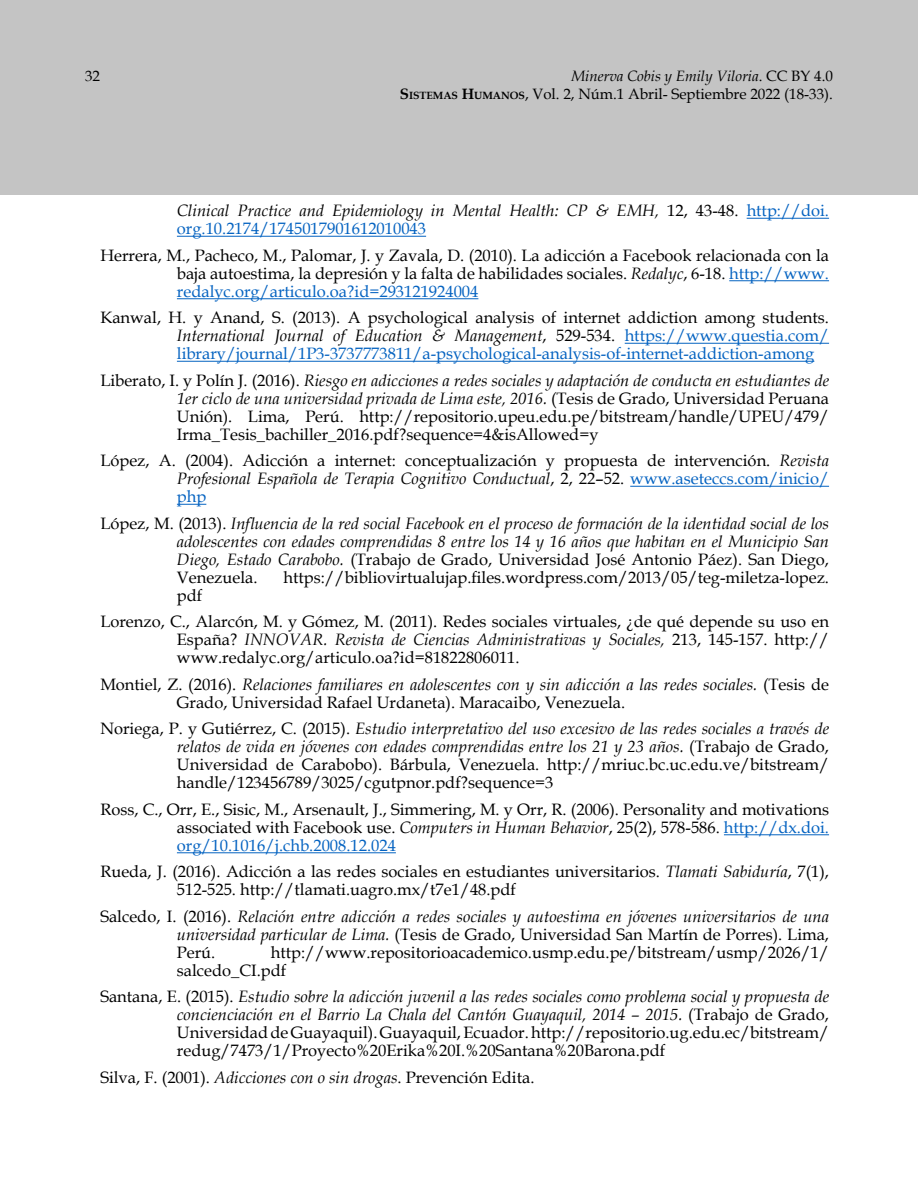
<style>
.page{position:relative;width:918px;height:1188px;background:#fff}
.page>*{position:absolute;margin:0;border:0;box-sizing:border-box;transform-origin:0 0}
.t1{font:16.5px/18px "Book Antiqua";color:#000;text-align:justify}
.t2{font:italic 16.5px/18px "Book Antiqua";color:#000;text-align:justify}
.t3{font:16.5px/18px "Book Antiqua";color:#0563c1;text-align:justify}
.t4{font:15px/18px "Book Antiqua";color:#000;text-align:right}
.s1{font-style:italic}
.s2{font-weight:700}
.s3{font-weight:700;font-size:10.5px}
.s4{font-style:normal}
.s5{font-style:normal;color:#0563c1}
.s6{color:#0563c1}
.s7{color:#000}
.s8{font-style:italic;color:#000}
</style>
<div class="page">
<div style="left:0;top:0;width:917px;height:195px;background:#c4c4c4"></div>
<hr style="left:747px;top:218px;width:82px;height:1px;background:#0563c1">
<hr style="left:177px;top:236px;width:249px;height:1px;background:#0563c1">
<hr style="left:729px;top:280px;width:100px;height:1px;background:#0563c1">
<hr style="left:177px;top:298px;width:301px;height:1px;background:#0563c1">
<hr style="left:625px;top:343px;width:204px;height:1px;background:#0563c1">
<hr style="left:177px;top:361px;width:637px;height:1px;background:#0563c1">
<hr style="left:630px;top:486px;width:199px;height:1px;background:#0563c1">
<svg style="left:177px;top:504px;width:29px;height:1px"></svg>
<hr style="left:724px;top:834px;width:105px;height:1px;background:#0563c1">
<hr style="left:177px;top:852px;width:219px;height:1px;background:#0563c1">
<p class="t4" style="left:85px;top:67px;width:16px">32</p>
<p class="t4" style="left:400px;top:67px;width:435px"><span class="s1">Minerva Cobis y Emily Viloria</span>. CC BY 4.0<br><span class="s2">S</span><span class="s3">ISTEMAS</span> <span class="s2">H</span><span class="s3">UMANOS</span>, Vol. 2, Núm.1 Abril- Septiembre 2022 (18-33).</p>
<p class="t2" style="left:177px;top:201px;width:654px">Clinical Practice and Epidemiology in Mental Health: CP &amp; EMH, <span class="s4">12, 43-48.</span> <span class="s5">http://doi. org.10.2174/1745017901612010043</span></p>
<p class="t1" style="left:177px;top:246px;width:654px;text-indent:-77px">Herrera, M., Pacheco, M., Palomar, J. y Zavala, D. (2010). La adicción a Facebook relacionada con la baja autoestima, la depresión y la falta de habilidades sociales. <span class="s1">Redalyc</span>, 6-18. <span class="s6">http://www. redalyc.org/articulo.oa?id=293121924004</span></p>
<p class="t3" style="left:177px;top:308px;width:654px;text-indent:-77px"><span class="s7">Kanwal, H. y Anand, S. (2013). A psychological analysis of internet addiction among students.<br></span><span class="s8">International Journal of Education &amp; Management</span><span class="s7">, 529-534.</span> https://www.questia.com/ library/journal/1P3-3737773811/a-psychological-analysis-of-internet-addiction-among</p>
<p class="t1" style="left:177px;top:371px;width:654px;text-indent:-77px">Liberato, I. y Polín J. (2016). <span class="s1">Riesgo en adicciones a redes sociales y adaptación de conducta en estudiantes de 1er ciclo de una universidad privada de Lima este, 2016.</span> (Tesis de Grado, Universidad Peruana Unión). Lima, Perú. http://repositorio.upeu.edu.pe/bitstream/handle/UPEU/479/ Irma_Tesis_bachiller_2016.pdf?sequence=4&amp;isAllowed=y</p>
<p class="t1" style="left:177px;top:451px;width:654px;text-indent:-77px">López, A. (2004). Adicción a internet: conceptualización y propuesta de intervención. <span class="s1">Revista Profesional Española de Terapia Cognitivo Conductual</span>, 2, 22–52. <span class="s6">www.aseteccs.com/inicio/ php</span></p>
<p class="t2" style="left:177px;top:514px;width:654px;text-indent:-77px"><span class="s4">López, M. (2013).</span> Influencia de la red social Facebook en el proceso de formación de la identidad social de los adolescentes con edades comprendidas 8 entre los 14 y 16 años que habitan en el Municipio San Diego, Estado Carabobo. <span class="s4">(Trabajo de Grado, Universidad José Antonio Páez). San Diego, Venezuela.</span></p>
<p class="t1" style="left:283px;top:568px;width:547px">https://bibliovirtualujap.files.wordpress.com/2013/05/teg-miletza-lopez.</p>
<p class="t1" style="left:100px;top:581px;width:730px;line-height:26.5px;text-indent:77px">pdf<br>Lorenzo, C., Alarcón, M. y Gómez, M. (2011). Redes sociales virtuales, ¿de qué depende su uso en</p>
<p class="t1" style="left:177px;top:630px;width:654px">España? <span class="s1">INNOVAR. Revista de Ciencias Administrativas y Sociales,</span> 213, 145-157. http:// www.redalyc.org/articulo.oa?id=81822806011.</p>
<p class="t1" style="left:177px;top:675px;width:654px;text-indent:-77px">Montiel, Z. (2016). <span class="s1">Relaciones familiares en adolescentes con y sin adicción a las redes sociales.</span> (Tesis de<br>Grado, Universidad Rafael Urdaneta). Maracaibo, Venezuela.</p>
<p class="t1" style="left:177px;top:719px;width:654px;text-indent:-77px">Noriega, P. y Gutiérrez, C. (2015). <span class="s1">Estudio interpretativo del uso excesivo de las redes sociales a través de relatos de vida en jóvenes con edades comprendidas entre los 21 y 23 años.</span> (Trabajo de Grado, Universidad de Carabobo). Bárbula, Venezuela. http://mriuc.bc.uc.edu.ve/bitstream/ handle/123456789/3025/cgutpnor.pdf?sequence=3</p>
<p class="t1" style="left:177px;top:800px;width:654px;text-indent:-77px">Ross, C., Orr, E., Sisic, M., Arsenault, J., Simmering, M. y Orr, R. (2006). Personality and motivations associated with Facebook use. <span class="s1">Computers in Human Behavior</span>, 25(2), 578-586. <span class="s6">http://dx.doi. org/10.1016/j.chb.2008.12.024</span></p>
<p class="t1" style="left:177px;top:862px;width:654px;text-indent:-77px">Rueda, J. (2016). Adicción a las redes sociales en estudiantes universitarios. <span class="s1">Tlamati Sabiduría</span>, 7(1),<br>512-525. http://tlamati.uagro.mx/t7e1/48.pdf</p>
<p class="t2" style="left:177px;top:907px;width:654px;text-indent:-77px"><span class="s4">Salcedo, I. (2016).</span> Relación entre adicción a redes sociales y autoestima en jóvenes universitarios de una universidad particular de Lima. <span class="s4">(Tesis de Grado, Universidad San Martín de Porres). Lima, Perú.</span></p>
<p class="t1" style="left:177px;top:943px;width:654px;text-indent:94px">http://www.repositorioacademico.usmp.edu.pe/bitstream/usmp/2026/1/ salcedo_CI.pdf</p>
<p class="t1" style="left:177px;top:987px;width:654px;text-indent:-77px">Santana, E. (2015). <span class="s1">Estudio sobre la adicción juvenil a las redes sociales como problema social y propuesta de concienciación en el Barrio La Chala del Cantón Guayaquil, 2014 – 2015.</span> (Trabajo de Grado, Universidad de Guayaquil). Guayaquil, Ecuador. http://repositorio.ug.edu.ec/bitstream/ redug/7473/1/Proyecto%20Erika%20I.%20Santana%20Barona.pdf</p>
<p class="t1" style="left:100px;top:1068px;width:436px">Silva, F. (2001). <span class="s1">Adicciones con o sin drogas</span>. Prevención Edita.</p>
</div>
